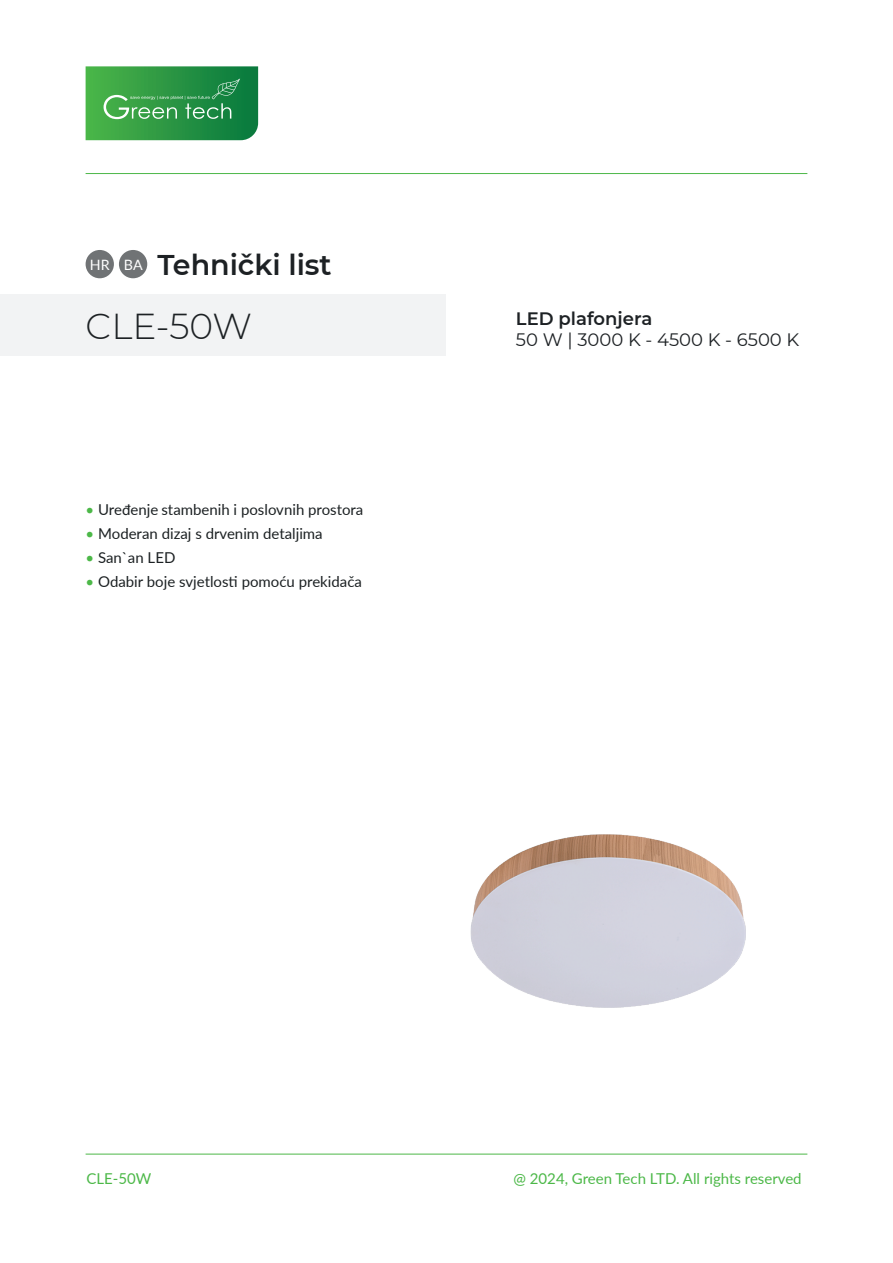
<style>
.page{position:relative;width:893px;height:1263px;background:#fff}
.page>*{position:absolute;margin:0;border:0;box-sizing:border-box;transform-origin:0 0}
.t1{font:300 36px "Montserrat";color:#1d2124}
.t2{font:600 28.5px "Montserrat";color:#1d2124}
.t3{font:18px "Montserrat";color:#1d2124}
.t4{font:600 18px "Montserrat";color:#1d2124}
.t5{font:15px "Lato";color:#1c2123}
.t6{font:15px "Lato";color:#4cb848}
.t7{font:14.25px "Lato";color:#fff}
.s1{color:#4cb848}
.s2{font-family:"Myriad Pro"}
</style>
<div class="page">
<div style="left:0;top:294px;width:445px;height:62px;background:#f2f3f4"></div>
<hr style="left:86px;top:1154px;width:721px;height:1px;background:#4cb848">
<hr style="left:86px;top:173px;width:721px;height:1px;background:#4cb848">
<svg style="left:86px;top:66px;width:172px;height:74px;background:#369c4e"></svg>
<img style="left:374px;top:834px;width:434px;height:320px">
<div style="left:86px;top:250px;width:28px;height:28px;background:#707375;border-radius:50%"></div>
<div style="left:119px;top:250px;width:28px;height:28px;background:#707375;border-radius:50%"></div>
<h2 class="t2" style="left:157px;top:245px;width:176px">Tehnički list</h2>
<h1 class="t1" style="left:86px;top:301px;width:168px">CLE-50W</h1>
<p class="t4" style="left:516px;top:306px;width:138px">LED plafonjera</p>
<p class="t7" style="left:90px;top:254px;width:54px">HR BA</p>
<p class="t3" style="left:516px;top:327px;width:285px">50 W | 3000 K - 4500 K - 6500 K</p>
<p class="t5" style="left:86px;top:499px;width:279px"><span class="s1">•</span> Ure<span class="s2">đ</span>enje stambenih i poslovnih prostora</p>
<p class="t5" style="left:86px;top:523px;width:239px"><span class="s1">•</span> Moderan dizaj s drvenim detaljima</p>
<p class="t5" style="left:86px;top:547px;width:91px"><span class="s1">•</span> San`an LED</p>
<p class="t5" style="left:86px;top:571px;width:278px"><span class="s1">•</span> Odabir boje svjetlosti pomoću prekidača</p>
<p class="t6" style="left:86px;top:1167px;width:66px">CLE-50W</p>
<p class="t6" style="left:513px;top:1167px;width:290px">@ 2024, Green Tech LTD. All rights reserved</p>
</div>
